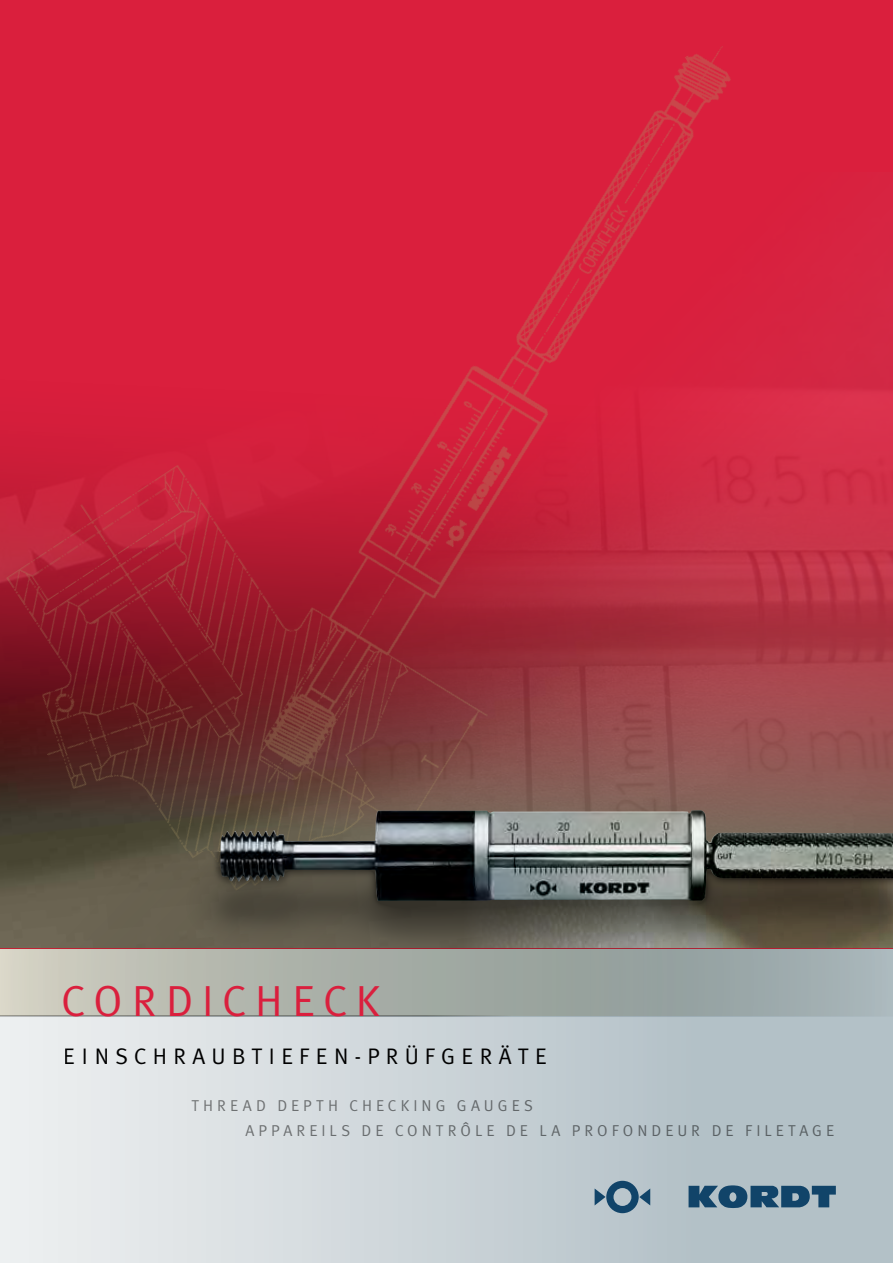
<style>
.page{position:relative;width:893px;height:1263px;background:#fff}
.page>*{position:absolute;margin:0;border:0;box-sizing:border-box;transform-origin:0 0}
.t1{font:43.5px "Meta Plus Normal";letter-spacing:.2em;color:#da1f3d}
.t2{font:22.5px "Meta Plus Normal";letter-spacing:.28em;color:#000}
.t3{font:15.75px/25.5px "Meta Plus Normal";letter-spacing:.255em;color:#000}
</style>
<div class="page">
<div style="left:0;top:948px;width:893px;height:315px;background:linear-gradient(to right,#edeff0,#a9b9c0)"></div>
<div style="left:0;top:0;width:893px;height:948px;background:#da1f3d"></div>
<svg style="left:595px;top:1181px;width:241px;height:32px;background:#728fa1"></svg>
<img style="left:0;top:46px;width:893px;height:1000px">
<img style="left:138px;top:853px;width:755px;height:95px">
<img style="left:220px;top:810px;width:673px;height:91px">
<h1 class="t1" style="left:62px;top:975px;width:320px">CORDICHECK</h1>
<h2 class="t2" style="left:64px;top:1043px;width:484px">EINSCHRAUBTIEFEN-PRÜFGERÄTE</h2>
<p class="t3" style="left:245px;top:1092px;width:590px;text-indent:-54px">THREAD D EPTH CHECKING GAUGES<br>A PPAREILS DE CONTRÔLE DE LA PROFONDEUR DE FILETAGE</p>
</div>
